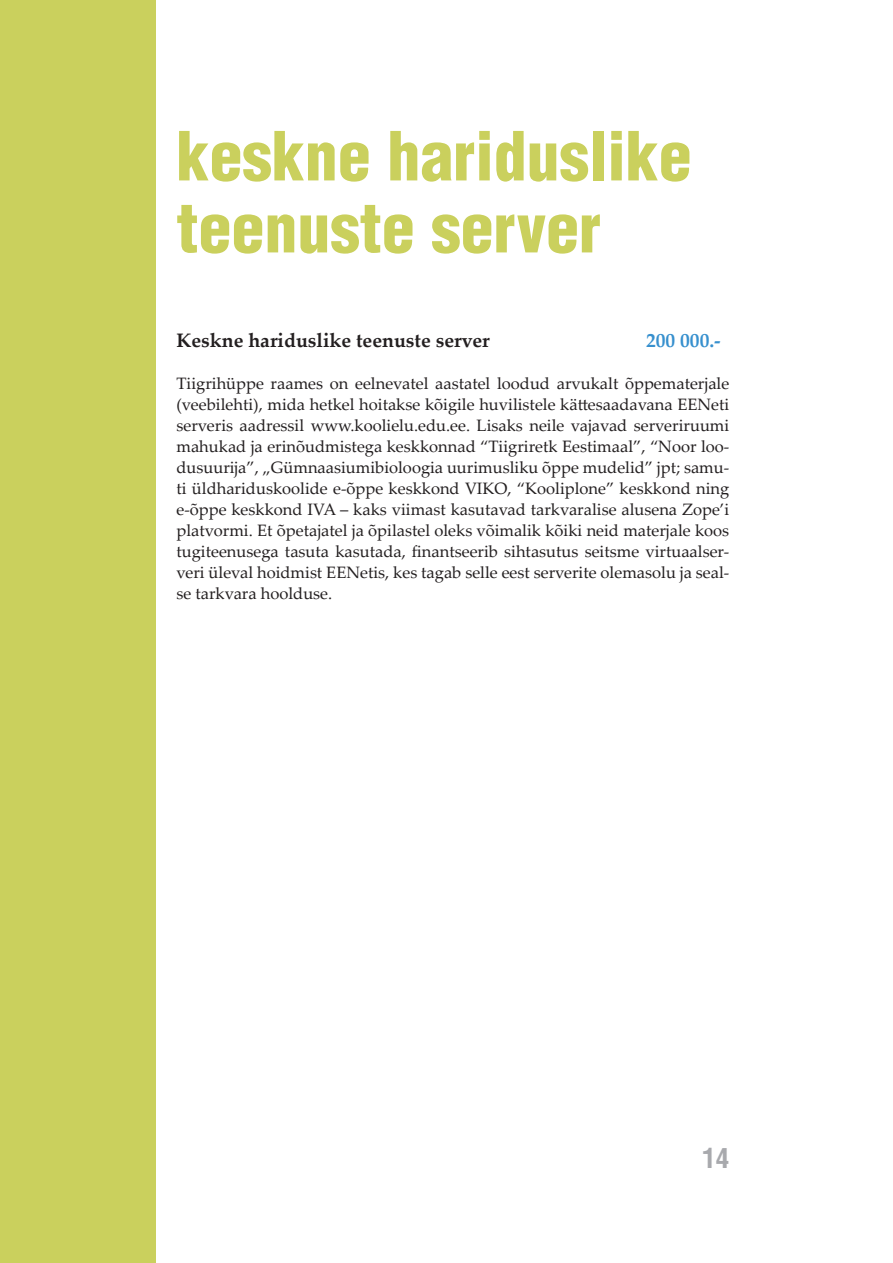
<style>
.page{position:relative;width:893px;height:1263px;background:#fff}
.page>*{position:absolute;margin:0;border:0;box-sizing:border-box;transform-origin:0 0}
.t1{font:900 condensed 66px/72px "Helvetica";color:#cad05d}
.t2{font:700 condensed 27px "Helvetica";color:#a8a9ad}
.t3{font:700 19.5px "Palatino Linotype";color:#231f20}
.t4{font:700 19.5px "Palatino Linotype";color:#3790ce}
.t5{font:16.5px/21px "Palatino Linotype";color:#231f20;text-align:justify}
</style>
<div class="page">
<div style="left:0;top:0;width:155px;height:1263px;background:#cad05d"></div>
<h1 class="t1" style="left:176px;top:126px;width:517px">keskne hariduslike teenuste server</h1>
<p class="t3" style="left:176px;top:333px;width:315px">Keskne hariduslike teenuste server</p>
<p class="t4" style="left:646px;top:333px;width:76px">200 000.-</p>
<p class="t5" style="left:176px;top:375px;width:554px">Tiigrihüppe raames on eelnevatel aastatel loodud arvukalt õppematerjale (veebilehti), mida hetkel hoitakse kõigile huvilistele kättesaadavana EENeti serveris aadressil www.koolielu.edu.ee. Lisaks neile vajavad serveriruumi mahukad ja erinõudmistega keskkonnad “Tiigriretk Eestimaal”, “Noor loo&shy;dusuurĳa”, „Gümnaasiumibioloogia uurimusliku õppe mudelid” jpt; samu&shy;ti üldhariduskoolide e-õppe keskkond VIKO, “Kooliplone” keskkond ning e-õppe keskkond IVA – kaks viimast kasutavad tarkvaralise alusena Zope’i platvormi. Et õpetajatel ja õpilastel oleks võimalik kõiki neid materjale koos tugiteenusega tasuta kasutada, finantseerib sihtasutus seitsme virtuaalser&shy;veri üleval hoidmist EENetis, kes tagab selle eest serverite olemasolu ja seal&shy;se tarkvara hoolduse.</p>
<h2 class="t2" style="left:702px;top:1147px;width:28px">14</h2>
</div>
